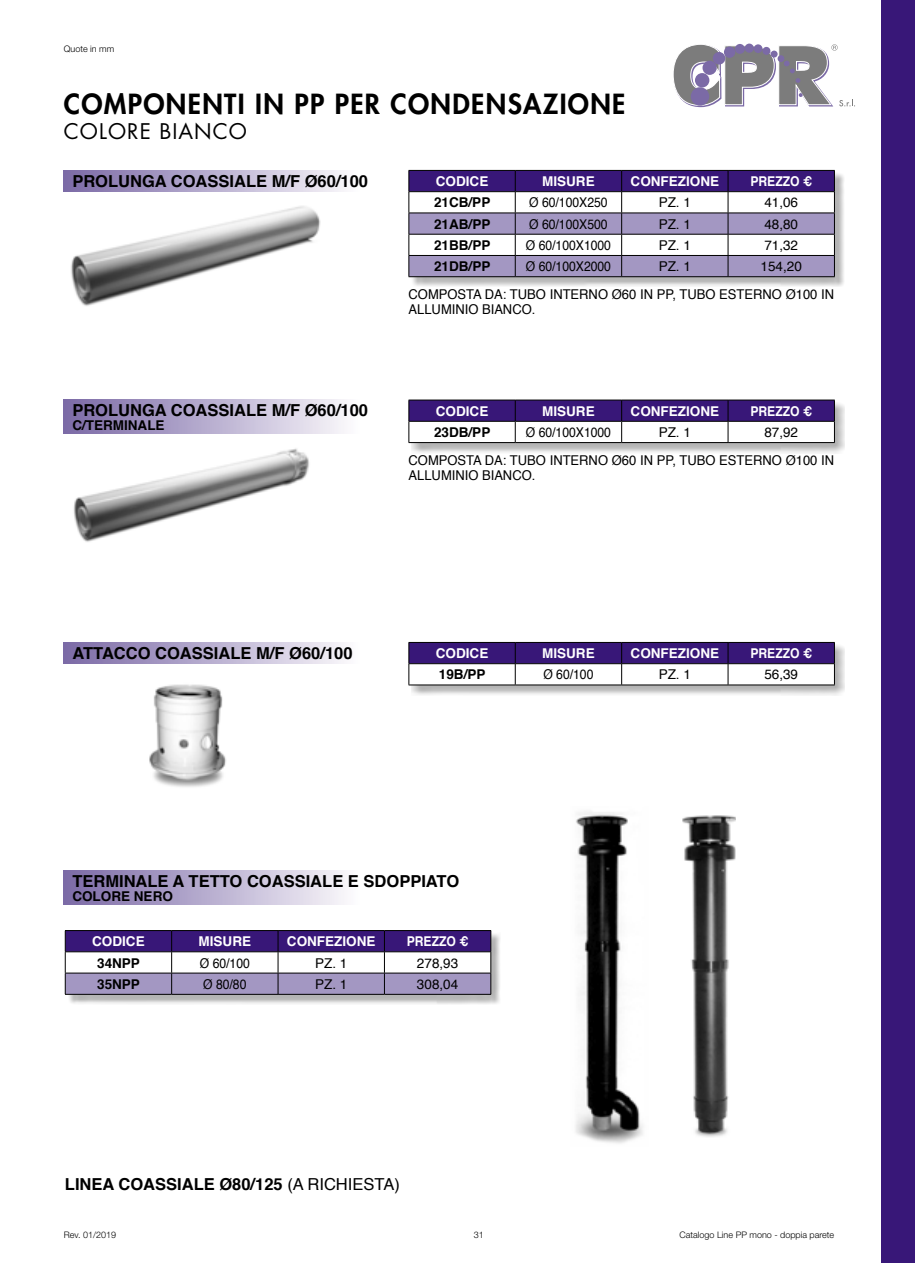
<style>
.page{position:relative;width:915px;height:1263px;background:#fff}
.page>*{position:absolute;margin:0;border:0;box-sizing:border-box;transform-origin:0 0}
.t1{font:800 27px "Futura Std";letter-spacing:.05em;color:#000}
.t2{font:21px "Futura Std";letter-spacing:.05em;color:#000}
.t3{font:700 16.5px "Helvetica";color:#000}
.t4{font:13.5px/15px "Helvetica";color:#000;scale:.96 1}
.t5{font:700 13.5px "Helvetica";color:#fff}
.t6{font:13.5px "Helvetica";color:#000;scale:.9 1}
.t7{font:13.5px "Helvetica";color:#000}
.t8{font:700 13.5px "Helvetica";color:#000}
.t9{font:700 13.5px "Helvetica";color:#fff;scale:.9 1}
.t10{font:300 9px "Helvetica Neue LT Std";color:#000}
.s1{font-weight:400}
</style>
<div class="page">
<div style="left:880px;top:0;width:34px;height:1263px;background:#381778"></div>
<svg style="left:673px;top:43px;width:180px;height:65px"></svg>
<img style="left:682px;top:816px;width:53px;height:321px">
<img style="left:149px;top:684px;width:77px;height:103px">
<img style="left:71px;top:206px;width:250px;height:100px">
<img style="left:73px;top:448px;width:236px;height:94px">
<img style="left:575px;top:811px;width:68px;height:333px">
<div style="left:411px;top:173px;width:433px;height:114px;background:#000;opacity:.3"></div>
<svg style="left:408px;top:170px;width:426px;height:106px"></svg>
<hr style="left:408px;top:276px;width:107px;height:1px;background:#000">
<hr style="left:515px;top:276px;width:106px;height:1px;background:#000">
<hr style="left:621px;top:276px;width:106px;height:1px;background:#000">
<hr style="left:727px;top:276px;width:107px;height:1px;background:#000">
<div style="left:64px;top:170px;width:297px;height:21px;background:linear-gradient(to right,#7968a5,#fcfbfd)"></div>
<div style="left:411px;top:402px;width:433px;height:51px;background:#000;opacity:.3"></div>
<svg style="left:408px;top:400px;width:426px;height:42px"></svg>
<hr style="left:408px;top:442px;width:107px;height:1px;background:#000">
<hr style="left:515px;top:442px;width:106px;height:1px;background:#000">
<hr style="left:621px;top:442px;width:106px;height:1px;background:#000">
<hr style="left:727px;top:442px;width:107px;height:1px;background:#000">
<div style="left:64px;top:400px;width:297px;height:34px;background:linear-gradient(to right,#7968a5,#fcfbfd)"></div>
<div style="left:411px;top:645px;width:433px;height:51px;background:#000;opacity:.3"></div>
<svg style="left:408px;top:642px;width:426px;height:43px"></svg>
<hr style="left:408px;top:685px;width:107px;height:1px;background:#000">
<hr style="left:515px;top:685px;width:106px;height:1px;background:#000">
<hr style="left:621px;top:685px;width:106px;height:1px;background:#000">
<hr style="left:727px;top:685px;width:107px;height:1px;background:#000">
<div style="left:64px;top:642px;width:297px;height:21px;background:linear-gradient(to right,#7968a5,#fcfbfd)"></div>
<div style="left:67px;top:933px;width:434px;height:72px;background:#000;opacity:.3"></div>
<svg style="left:65px;top:930px;width:426px;height:64px"></svg>
<hr style="left:65px;top:994px;width:107px;height:1px;background:#000">
<hr style="left:172px;top:994px;width:106px;height:1px;background:#000">
<hr style="left:278px;top:994px;width:106px;height:1px;background:#000">
<hr style="left:384px;top:994px;width:107px;height:1px;background:#000">
<div style="left:64px;top:871px;width:297px;height:34px;background:linear-gradient(to right,#7968a5,#fcfbfd)"></div>
<p class="t10" style="left:64px;top:43px;width:52px">Quote in mm</p>
<h1 class="t1" style="left:64px;top:87px;width:563px">COMPONENTI IN PP PER CONDENSAZIONE</h1>
<p class="t2" style="left:64px;top:118px;width:185px">COLORE BIANCO</p>
<p class="t3" style="left:72px;top:167px;width:297px">PROLUNGA COASSIALE M/F Ø60/100</p>
<p class="t3" style="left:72px;top:397px;width:297px">PROLUNGA COASSIALE M/F Ø60/100</p>
<p class="t8" style="left:72px;top:414px;width:94px">C/TERMINALE</p>
<p class="t5" style="left:435px;top:170px;width:54px">CODICE</p>
<p class="t5" style="left:542px;top:170px;width:54px">MISURE</p>
<p class="t5" style="left:630px;top:170px;width:90px">CONFEZIONE</p>
<p class="t9" style="left:750px;top:170px;width:70px">PREZZO €</p>
<p class="t8" style="left:434px;top:192px;width:58px">21CB/PP</p>
<p class="t6" style="left:529px;top:192px;width:89px">Ø 60/100X250</p>
<p class="t7" style="left:658px;top:192px;width:34px">PZ. 1</p>
<p class="t7" style="left:764px;top:192px;width:35px">41,06</p>
<p class="t8" style="left:434px;top:213px;width:58px">21AB/PP</p>
<p class="t6" style="left:529px;top:213px;width:89px">Ø 60/100X500</p>
<p class="t7" style="left:658px;top:213px;width:34px">PZ. 1</p>
<p class="t7" style="left:764px;top:213px;width:35px">48,80</p>
<p class="t8" style="left:434px;top:234px;width:58px">21BB/PP</p>
<p class="t6" style="left:525px;top:235px;width:96px">Ø 60/100X1000</p>
<p class="t7" style="left:658px;top:235px;width:34px">PZ. 1</p>
<p class="t7" style="left:764px;top:235px;width:35px">71,32</p>
<p class="t8" style="left:434px;top:255px;width:58px">21DB/PP</p>
<p class="t6" style="left:525px;top:256px;width:96px">Ø 60/100X2000</p>
<p class="t7" style="left:658px;top:256px;width:34px">PZ. 1</p>
<p class="t7" style="left:760px;top:256px;width:43px">154,20</p>
<p class="t4" style="left:408px;top:287px;width:444px">COMPOSTA DA: TUBO INTERNO Ø60 IN PP, TUBO ESTERNO Ø100 IN<br>ALLUMINIO BIANCO.</p>
<p class="t5" style="left:435px;top:400px;width:54px">CODICE</p>
<p class="t5" style="left:542px;top:400px;width:54px">MISURE</p>
<p class="t5" style="left:630px;top:400px;width:90px">CONFEZIONE</p>
<p class="t9" style="left:750px;top:400px;width:70px">PREZZO €</p>
<p class="t8" style="left:434px;top:421px;width:58px">23DB/PP</p>
<p class="t6" style="left:525px;top:422px;width:96px">Ø 60/100X1000</p>
<p class="t7" style="left:658px;top:422px;width:34px">PZ. 1</p>
<p class="t7" style="left:764px;top:422px;width:35px">87,92</p>
<p class="t4" style="left:408px;top:453px;width:444px">COMPOSTA DA: TUBO INTERNO Ø60 IN PP, TUBO ESTERNO Ø100 IN<br>ALLUMINIO BIANCO.</p>
<p class="t3" style="left:72px;top:639px;width:281px">ATTACCO COASSIALE M/F Ø60/100</p>
<p class="t5" style="left:435px;top:642px;width:54px">CODICE</p>
<p class="t5" style="left:542px;top:642px;width:54px">MISURE</p>
<p class="t5" style="left:630px;top:642px;width:90px">CONFEZIONE</p>
<p class="t9" style="left:750px;top:642px;width:70px">PREZZO €</p>
<p class="t8" style="left:439px;top:664px;width:48px">19B/PP</p>
<p class="t6" style="left:543px;top:664px;width:57px">Ø 60/100</p>
<p class="t7" style="left:658px;top:664px;width:34px">PZ. 1</p>
<p class="t7" style="left:764px;top:664px;width:35px">56,39</p>
<p class="t3" style="left:72px;top:868px;width:388px">TERMINALE A TETTO COASSIALE E SDOPPIATO</p>
<p class="t8" style="left:72px;top:885px;width:102px">COLORE NERO</p>
<p class="t5" style="left:92px;top:930px;width:54px">CODICE</p>
<p class="t5" style="left:198px;top:930px;width:54px">MISURE</p>
<p class="t5" style="left:287px;top:930px;width:90px">CONFEZIONE</p>
<p class="t9" style="left:406px;top:930px;width:70px">PREZZO €</p>
<p class="t8" style="left:97px;top:952px;width:44px">34NPP</p>
<p class="t6" style="left:200px;top:952px;width:57px">Ø 60/100</p>
<p class="t7" style="left:315px;top:952px;width:34px">PZ. 1</p>
<p class="t7" style="left:417px;top:952px;width:43px">278,93</p>
<p class="t8" style="left:97px;top:973px;width:44px">35NPP</p>
<p class="t6" style="left:203px;top:974px;width:50px">Ø 80/80</p>
<p class="t7" style="left:315px;top:974px;width:34px">PZ. 1</p>
<p class="t7" style="left:417px;top:974px;width:43px">308,04</p>
<p class="t3" style="left:65px;top:1171px;width:336px">LINEA COASSIALE Ø80/125 <span class="s1">(A RICHIESTA)</span></p>
<p class="t10" style="left:64px;top:1229px;width:54px">Rev. 01/2019</p>
<p class="t10" style="left:473px;top:1229px;width:12px">31</p>
<p class="t10" style="left:679px;top:1229px;width:156px">Catalogo Line PP mono - doppia parete</p>
</div>
